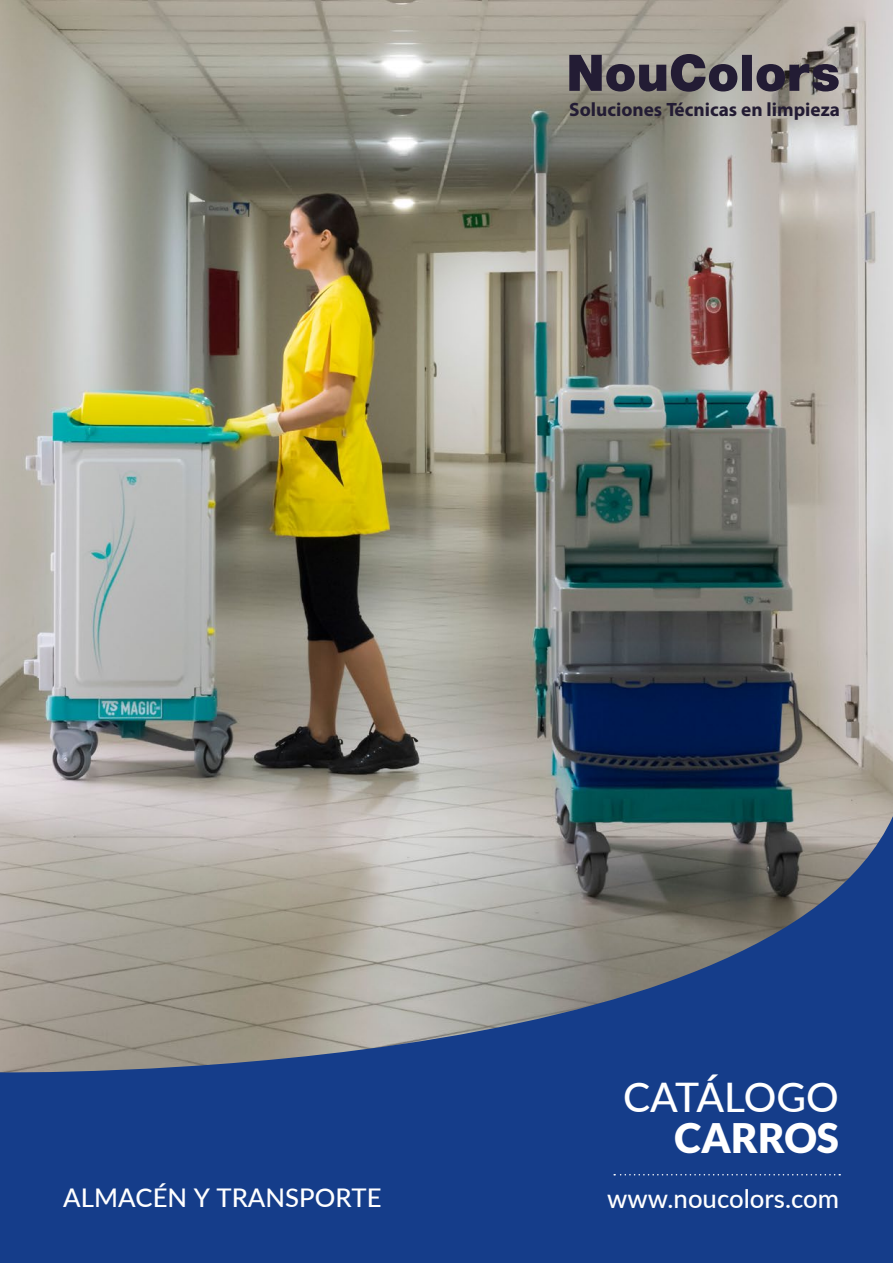
<style>
.page{position:relative;width:893px;height:1263px;background:#fff}
.page>*{position:absolute;margin:0;border:0;box-sizing:border-box;transform-origin:0 0}
.t1{font:500 40.65px "Lato";color:#fff}
.t2{font:900 40.65px "Lato";color:#fff}
.t3{font:500 25.8px "Lato";color:#fff}
.t4{font:700 19.35px "Myriad Pro";color:#231c34}
</style>
<div class="page">
<img style="left:0;top:0;width:893px;height:816px">
<svg style="left:0;top:816px;width:893px;height:447px;background:#52678d"></svg>
<svg style="left:614px;top:1174px;width:226px;height:1px"></svg>
<svg style="left:569px;top:54px;width:270px;height:38px;background:#635d64"></svg>
<p class="t4" style="left:569px;top:98px;width:272px">Soluciones Técnicas en limpieza</p>
<p class="t3" style="left:63px;top:1178px;width:320px">ALMACÉN Y TRANSPORTE</p>
<h1 class="t1" style="left:623px;top:1068px;width:217px">CATÁLOGO</h1>
<h1 class="t2" style="left:674px;top:1115px;width:166px">CARROS</h1>
<p class="t3" style="left:607px;top:1180px;width:233px">www.noucolors.com</p>
</div>
